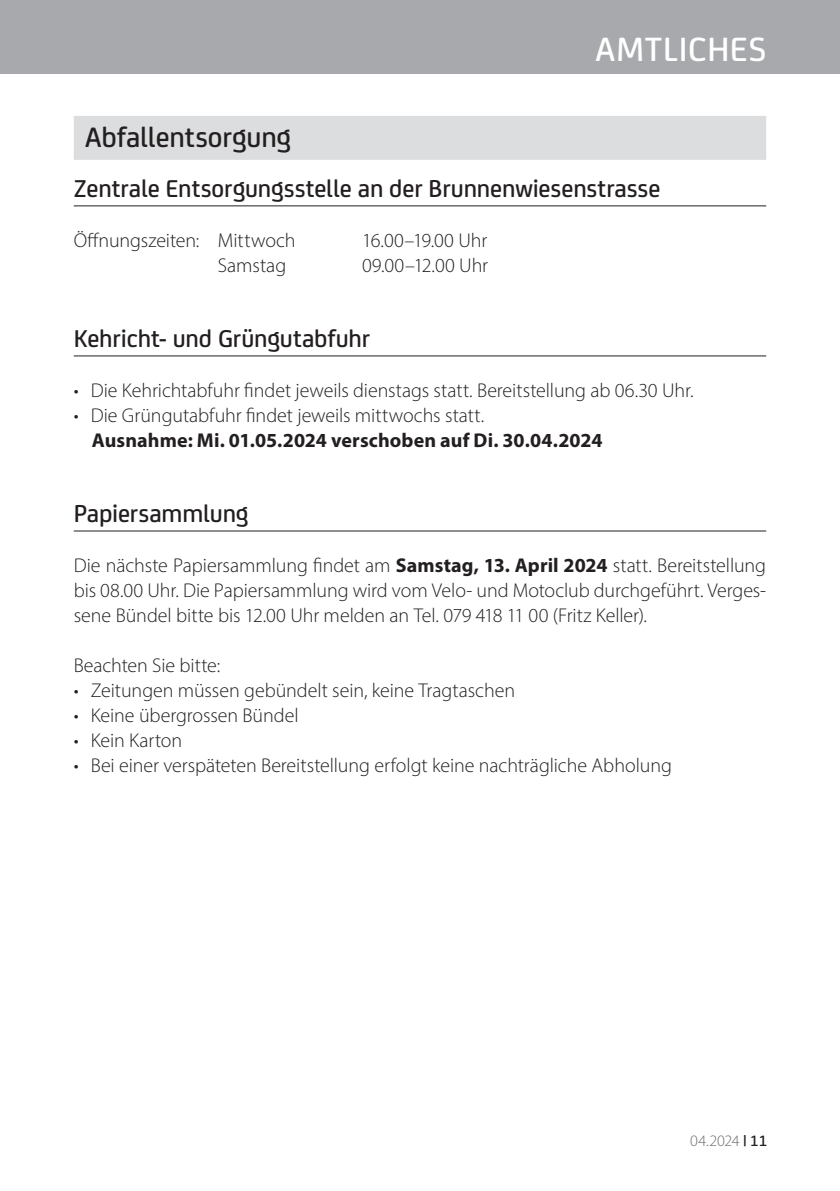
<style>
.page{position:relative;width:840px;height:1191px;background:#fff}
.page>*{position:absolute;margin:0;border:0;box-sizing:border-box;transform-origin:0 0}
.t1{font:500 36px "FS Joey";letter-spacing:.02em;color:#fff}
.Haupttitel{font:500 30px "FS Joey";letter-spacing:-.005em;color:#231f20}
.Titel{font:500 26px "FS Joey";letter-spacing:-.005em;color:#231f20}
.Lauftex{font:300 20px/25px "Myriad Pro";letter-spacing:-.005em;color:#231f20;text-align:justify}
.Lauftex-2{font:700 20px "Myriad Pro";letter-spacing:.005em;color:#231f20}
.t2{font:300 16px "Myriad Pro";letter-spacing:-.015em;color:#6c6d70}
.s1{font-weight:700}
.s2{font-family:"FS Joey";font-weight:500;color:#231f20}
</style>
<div class="page">
<div style="left:0;top:0;width:839px;height:74px;background:#a8a9ad"></div>
<div style="left:74px;top:116px;width:691px;height:44px;background:#dcdddf"></div>
<hr style="left:74px;top:205px;width:691px;height:1px;background:#231f20">
<hr style="left:74px;top:355px;width:691px;height:1px;background:#231f20">
<hr style="left:74px;top:530px;width:691px;height:1px;background:#231f20">
<p class="t1" style="left:595px;top:23px;width:172px">AMTLICHES</p>
<p class="Haupttitel" style="left:85px;top:115px;width:207px">Abfallentsorgung</p>
<p class="Titel" style="left:74px;top:169px;width:588px">Zentrale Entsorgungsstelle an der Brunnenwiesenstrasse</p>
<p class="Lauftex" style="left:74px;top:228px;width:223px">Öffnungszeiten: Mittwoch</p>
<p class="Lauftex" style="left:362px;top:228px;width:127px">16.00–19.00 Uhr</p>
<p class="Lauftex" style="left:218px;top:253px;width:70px">Samstag</p>
<p class="Lauftex" style="left:362px;top:253px;width:127px">09.00–12.00 Uhr</p>
<p class="Titel" style="left:74px;top:319px;width:298px">Kehricht- und Grüngutabfuhr</p>
<p class="Lauftex" style="left:74px;top:378px;width:621px">• Die Kehrichtabfuhr findet jeweils dienstags statt. Bereitstellung ab 06.30 Uhr.</p>
<p class="Lauftex" style="left:74px;top:403px;width:412px">• Die Grüngutabfuhr findet jeweils mittwochs statt.</p>
<p class="Lauftex-2" style="left:92px;top:427px;width:512px">Ausnahme: Mi. 01.05.2024 verschoben auf Di. 30.04.2024</p>
<p class="Titel" style="left:74px;top:494px;width:176px">Papiersammlung</p>
<p class="Lauftex" style="left:74px;top:553px;width:693px">Die nächste Papiersammlung findet am <span class="s1">Samstag, 13. April 2024</span> statt. Bereitstellung bis 08.00 Uhr. Die Papiersammlung wird vom Velo- und Motoclub durchgeführt. Verges&shy;sene Bündel bitte bis 12.00 Uhr melden an Tel. 079 418 11 00 (Fritz Keller).</p>
<p class="Lauftex" style="left:74px;top:653px;width:148px">Beachten Sie bitte:</p>
<p class="Lauftex" style="left:74px;top:678px;width:442px">• Zeitungen müssen gebündelt sein, keine Tragtaschen</p>
<p class="Lauftex" style="left:74px;top:703px;width:226px">• Keine übergrossen Bündel</p>
<p class="Lauftex" style="left:74px;top:728px;width:110px">• Kein Karton</p>
<p class="Lauftex" style="left:74px;top:753px;width:599px">• Bei einer verspäteten Bereitstellung erfolgt keine nachträgliche Abholung</p>
<p class="t2" style="left:689px;top:1131px;width:79px">04.2024 <span class="s2">| 11</span></p>
</div>
